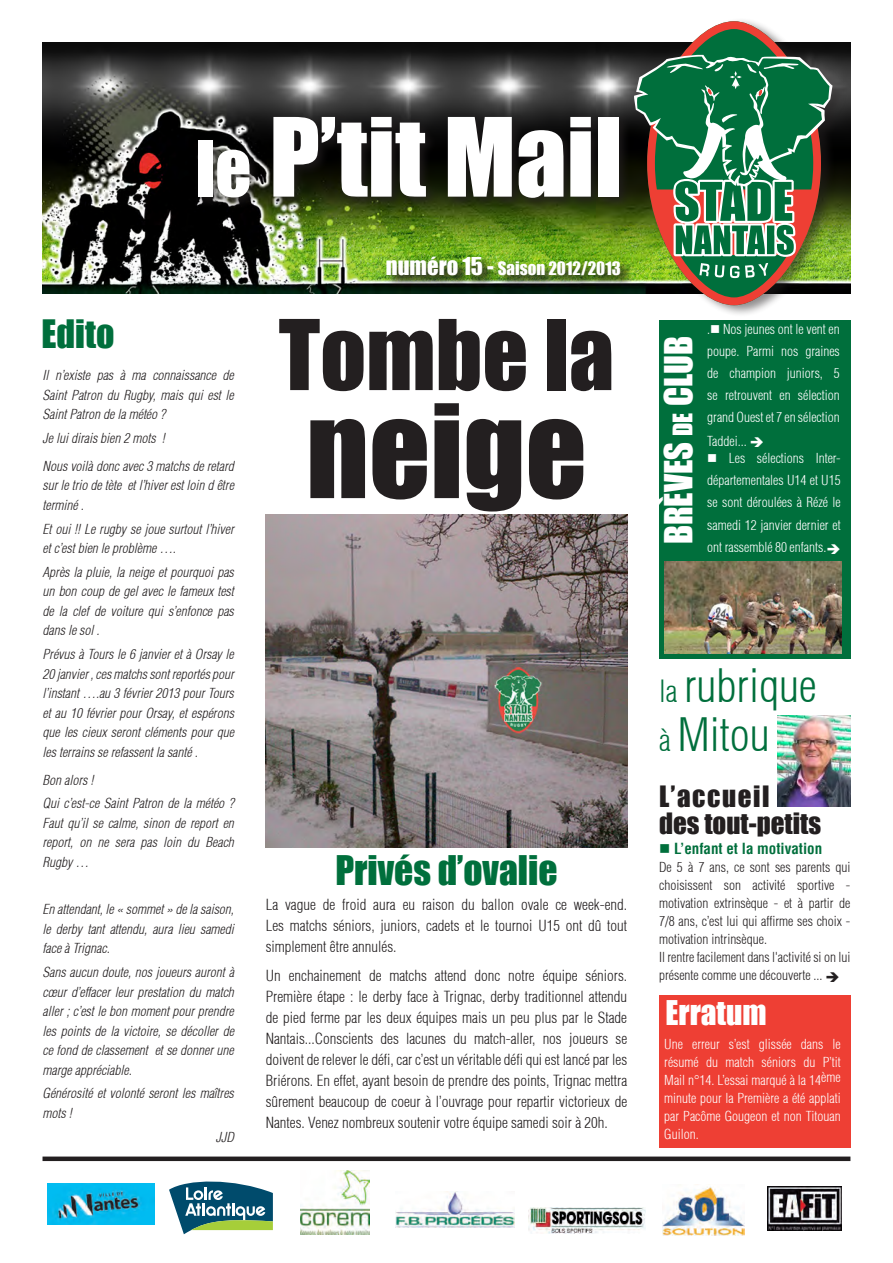
<style>
.page{position:relative;width:893px;height:1263px;background:#fff}
.page>*{position:absolute;margin:0;border:0;box-sizing:border-box;transform-origin:0 0}
.t1{font:120px "Impact";color:#231f20}
.t2{font:100.8px "Impact";color:#fff}
.t3{font:90px "Impact";color:#231f20}
.t4{font:300 condensed 45px "Helvetica";color:#006f3c}
.t5{font:37.5px "Impact";color:#006f3c}
.t6{font:36px "Impact";color:#006f3c}
.t7{font:35.55px "Impact";color:#fff}
.t8{font:31.35px "Impact";color:#fff}
.t9{font:27px/27px "Impact";color:#231f20}
.t10{font:16.95px "Impact";color:#fff}
.t11{font:300 condensed 15px/21px "Helvetica";color:#231f20;text-align:justify}
.t12{font:700 condensed 15px "Helvetica";color:#006f3c}
.t13{font:italic 300 condensed 13.5px/19.5px "Helvetica";color:#231f20;text-align:justify}
.t14{font:300 condensed 13.5px/18px "Helvetica";color:#fff;text-align:justify}
.t15{font:300 condensed 13.5px/18px "Helvetica";color:#231f20;text-align:justify}
.s1{font-size:71.25px}
.s2{font-size:22.65px}
.s3{font-size:24.75px}
.s4{font-size:30px}
</style>
<div class="page">
<img style="left:43px;top:43px;width:807px;height:250px">
<div style="left:43px;top:1156px;width:807px;height:5px;background:#231f20"></div>
<img style="left:48px;top:1183px;width:106px;height:41px">
<svg style="left:169px;top:1181px;width:104px;height:53px"></svg>
<img style="left:301px;top:1170px;width:69px;height:64px">
<img style="left:395px;top:1191px;width:119px;height:36px">
<img style="left:528px;top:1207px;width:117px;height:26px">
<img style="left:663px;top:1184px;width:81px;height:51px">
<img style="left:767px;top:1187px;width:75px;height:43px">
<div style="left:634px;top:17px;width:214px;height:300px;background:#231f20;opacity:.5"></div>
<svg style="left:647px;top:21px;width:174px;height:284px"></svg>
<svg style="left:699px;top:263px;width:25px;height:15px"></svg>
<svg style="left:730px;top:263px;width:38px;height:15px"></svg>
<svg style="left:634px;top:54px;width:198px;height:203px;background:#4a7d57"></svg>
<div style="left:659px;top:320px;width:191px;height:338px;background:#006f3c"></div>
<img style="left:266px;top:514px;width:361px;height:333px">
<div style="left:659px;top:995px;width:191px;height:152px;background:#ee3f34"></div>
<img style="left:664px;top:561px;width:177px;height:92px">
<div style="left:194px;top:113px;width:437px;height:97px;background:#231f20;opacity:.75"></div>
<img style="left:385px;top:255px;width:249px;height:34px">
<img style="left:778px;top:716px;width:72px;height:90px">
<p class="t2" style="left:196px;top:79px;width:428px"><span class="s1">le</span> P’tit Mail</p>
<p class="t6" style="left:42px;top:306px;width:74px">Edito</p>
<p class="t13" style="left:43px;top:365px;width:196px">Il n’existe pas à ma connaissance de Saint Patron du Rugby, mais qui est le SaintPatrondelamétéo?</p>
<p class="t13" style="left:43px;top:428px;width:127px">Jeluidiraisbien2mots !</p>
<p class="t13" style="left:43px;top:456px;width:196px">Nousvoilàdoncavec3matchsderetard surletriodetète etl’hiverestloindêtre terminé.</p>
<p class="t13" style="left:43px;top:519px;width:196px">Etoui!!Lerugbysejouesurtoutl’hiver etc’estbienleproblème….</p>
<p class="t13" style="left:43px;top:562px;width:196px">Aprèslapluie,laneigeetpourquoipas unboncoupdegelaveclefameuxtest de la clef de voiture qui s’enfonce pas danslesol.</p>
<p class="t13" style="left:43px;top:644px;width:196px">PrévusàToursle6janvieretàOrsayle 20janvier,cesmatchssontreportéspour l’instant….au3février2013pourTours etau10févrierpourOrsay,etespérons quelescieuxserontclémentspourque lesterrainsserefassentlasanté.</p>
<p class="t13" style="left:43px;top:770px;width:56px">Bonalors!</p>
<p class="t13" style="left:43px;top:793px;width:196px">Qui c’est-ce Saint Patron de la météo ?<br>Faut qu’il se calme, sinon de report en report, on ne sera pas loin du Beach Rugby…</p>
<p class="t13" style="left:43px;top:899px;width:196px">Enattendant,le« sommet» delasaison, le derby tant attendu, aura lieu samedi faceàTrignac.</p>
<p class="t13" style="left:43px;top:962px;width:196px">Sansaucundoute,nosjoueursaurontà cœur d’effacer leur prestation du match aller;c’estlebonmomentpourprendre les points de la victoire, se décoller de cefonddeclassement etsedonnerune margeappréciable.</p>
<p class="t13" style="left:43px;top:1083px;width:196px">Générositéetvolontéserontlesmaîtres mots!</p>
<p class="t13" style="left:216px;top:1127px;width:23px">JJD</p>
<p class="t10" style="left:386px;top:255px;width:236px"><span class="s2">numéro 15 -</span> Saison 2012/2013</p>
<p class="t3" style="left:279px;top:285px;width:337px">Tombe la</p>
<p class="t1" style="left:306px;top:358px;width:282px">neige</p>
<p class="t5" style="left:335px;top:841px;width:224px">Privés d’ovalie</p>
<p class="t11" style="left:266px;top:894px;width:363px">La vague de froid aura eu raison du ballon ovale ce week-end.<br>Les matchs séniors, juniors, cadets et le tournoi U15 ont dû tout simplement être annulés.</p>
<p class="t11" style="left:266px;top:965px;width:363px">Un enchainement de matchs attend donc notre équipe séniors.<br>Première étape : le derby face à Trignac, derby traditionnel attendu de pied ferme par les deux équipes mais un peu plus par le Stade Nantais...Conscients des lacunes du match-aller, nos joueurs se doivent de relever le défi, car c’est un véritable défi qui est lancé par les Briérons. En effet, ayant besoin de prendre des points, Trignac mettra sûrement beaucoup de coeur à l’ouvrage pour repartir victorieux de Nantes. Venez nombreux soutenir votre équipe samedi soir à 20h.</p>
<p class="t7" style="left:651px;top:544px;width:209px;rotate:-90deg">BRÈVES <span class="s3">DE</span> CLUB</p>
<p class="t14" style="left:707px;top:318px;width:134px;line-height:21.9px">.■ Nos jeunes ont le vent en poupe. Parmi nos graines de champion juniors, 5 se retrouvent en sélection grand Ouest et 7 en sélection</p>
<p class="t14" style="left:707px;top:432px;width:58px">Taddei... ➔</p>
<p class="t14" style="left:707px;top:447px;width:135px;line-height:22.4px">■ Les sélections Inter&shy;départementales U14 et U15 se sont déroulées à Rézé le samedi 12 janvier dernier et ont rassemblé 80 enfants.➔</p>
<p class="t4" style="left:659px;top:657px;width:159px"><span class="s4">la</span> rubrique</p>
<p class="t4" style="left:659px;top:707px;width:112px"><span class="s4">à</span> Mitou</p>
<p class="t9" style="left:659px;top:782px;width:164px">L’accueil<br>des tout-petits</p>
<p class="t12" style="left:659px;top:839px;width:165px">■ L’enfant et la motivation</p>
<p class="t15" style="left:659px;top:858px;width:193px">De 5 à 7 ans, ce sont ses parents qui choisissent son activité sportive - motivation extrinsèque - et à partir de 7/8 ans, c’est lui qui affirme ses choix - motivation intrinsèque.</p>
<p class="t15" style="left:659px;top:948px;width:193px">Il rentre facilement dans l'activité si on lui présente comme une découverte ... ➔</p>
<p class="t8" style="left:665px;top:988px;width:103px">Erratum</p>
<p class="t14" style="left:664px;top:1035px;width:178px">Une erreur s’est glissée dans le résumé du match séniors du P’tit Mail n°14. L’essai marqué à la 14ème minute pour la Première a été applati par Pacôme Gougeon et non Titouan Guilon.</p>
</div>
